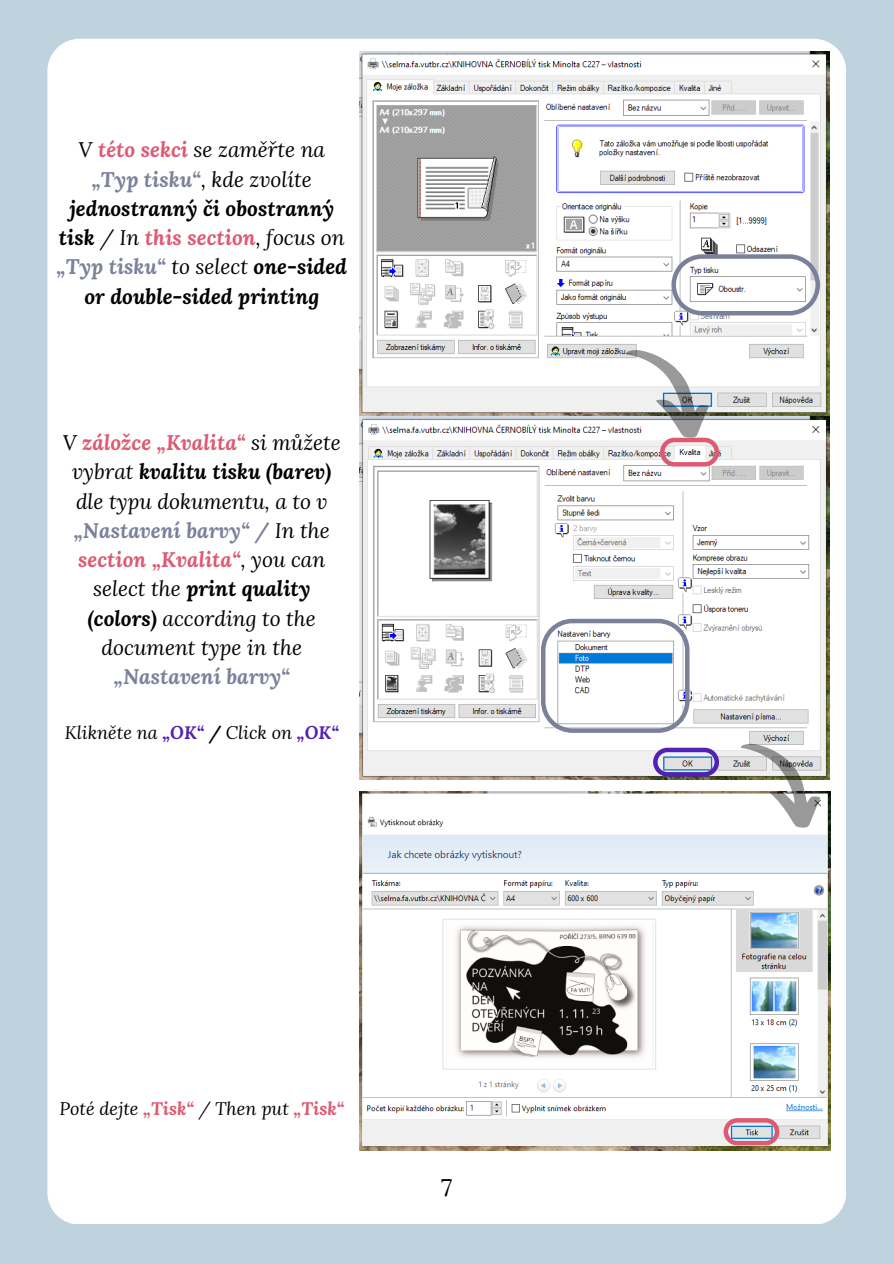
<style>
.page{position:relative;width:894px;height:1264px;background:#fff}
.page>*{position:absolute;margin:0;border:0;box-sizing:border-box;transform-origin:0 0}
.t1{font:24px "Lora";color:#000}
.t2{font:italic 21px/29.2px "Lora";color:#000;text-align:center}
.t3{font:italic 700 21px/29.2px "Lora";color:#000;text-align:center}
.t4{font:italic 18px "Lora";color:#000}
.s1{font-weight:400}
.s2{color:#dd5a72}
.s3{color:#7c819b}
.s4{font-weight:700;color:#dd5a72}
.s5{font-weight:700}
.s6{font-weight:700;color:#7c819b}
.s7{font-weight:700;color:#5221b4}
</style>
<div class="page">
<div style="left:0;top:0;width:893px;height:1263px;background:#bfd3df"></div>
<div style="left:47px;top:39px;width:799px;height:1185px;background:#fff;border-radius:32px"></div>
<img style="left:359px;top:52px;width:470px;height:727px">
<svg style="left:671px;top:254px;width:148px;height:61px"></svg>
<svg style="left:621px;top:332px;width:97px;height:134px"></svg>
<svg style="left:541px;top:618px;width:148px;height:114px"></svg>
<svg style="left:653px;top:747px;width:65px;height:29px"></svg>
<img style="left:359px;top:791px;width:471px;height:359px">
<svg style="left:723px;top:1118px;width:55px;height:27px"></svg>
<svg style="left:736px;top:726px;width:93px;height:106px"></svg>
<p class="t3" style="left:56px;top:135px;width:292px"><span class="s1">V</span> <span class="s2">této sekci</span> <span class="s1">se zaměřte na </span><span class="s3">„Typ tisku“</span><span class="s1">, kde zvolíte </span>jednostranný či obostranný tisk <span class="s1">/ In</span> <span class="s2">this section</span><span class="s1">, focus on </span><span class="s3">„Typ tisku“</span> <span class="s1">to select</span> one-sided or double-sided printing</p>
<p class="t2" style="left:63px;top:427px;width:279px">V <span class="s4">záložce „Kvalita“</span> si můžete vybrat <span class="s5">kvalitu tisku (barev) </span>dle typu dokumentu, a to v <span class="s6">„Nastavení barvy“ /</span> In the <span class="s4">section „Kvalita“</span>, you can select the <span class="s5">print quality (colors)</span> according to the document type in the <span class="s6">„Nastavení barvy“</span></p>
<p class="t4" style="left:65px;top:720px;width:275px">Klikněte na <span class="s7">„OK“</span> <span class="s5">/</span> Click on <span class="s7">„OK“</span></p>
<p class="t4" style="left:59px;top:1096px;width:286px">Poté dejte <span class="s4">„Tisk“</span> / Then put <span class="s4">„Tisk“</span></p>
<p class="t1" style="left:441px;top:1172px;width:13px">7</p>
</div>
